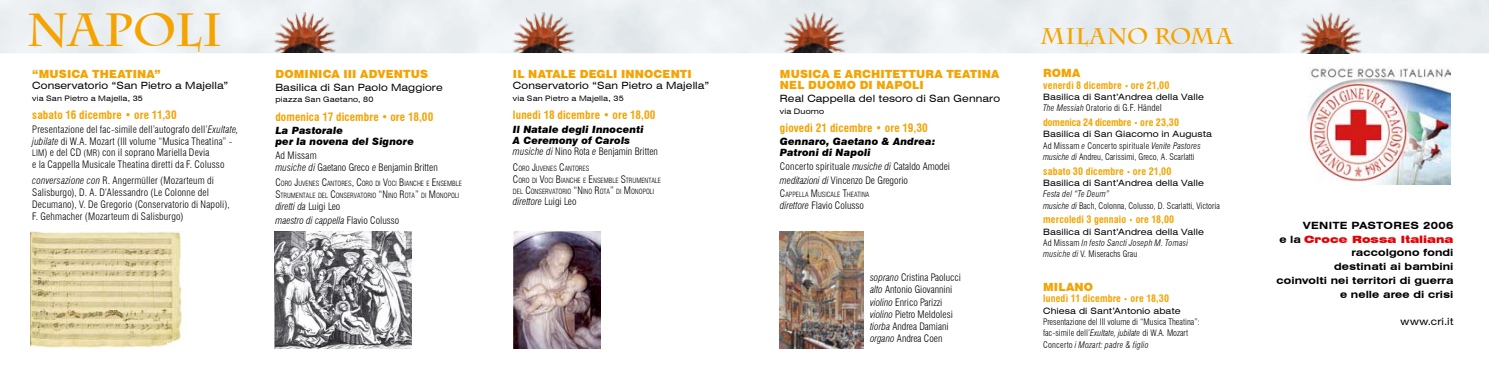
<style>
.page{position:relative;width:1489px;height:373px;background:#fff}
.page>*{position:absolute;margin:0;border:0;box-sizing:border-box;transform-origin:0 0}
.t1{font:700 46.25px "Charlesworth";color:#f5a300}
.t2{font:700 22.5px "Charlesworth";color:#f5a300}
.t3{font:900 11.25px/11.2px "Swiss 721 BT";letter-spacing:.015em;color:#f5a300}
.t4{font:700 condensed 11.25px "Swiss 721 BT";letter-spacing:.01em;color:#f5a300}
.t5{font:300 condensed 10px/11.9px "Swiss 721 BT";letter-spacing:.01em;color:#000}
.t6{font:italic 900 10px/11.2px "Swiss 721 BT";letter-spacing:.015em;color:#000}
.t7{font:expanded 10px "Swiss 721 BT";letter-spacing:.01em;color:#000}
.t8{font:700 expanded 10px/13.8px "Swiss 721 BT";letter-spacing:.015em;color:#000;text-align:right}
.t9{font:700 condensed 10px "Swiss 721 BT";letter-spacing:.015em;color:#f5a300}
.t10{font:italic 300 condensed 10px/13.6px "Swiss 721 BT";color:#000}
.t11{font:700 condensed 10px "Swiss 721 BT";letter-spacing:-.01em;color:#f5a300}
.t12{font:300 condensed 8.75px/11.2px "Swiss 721 BT";color:#000}
.t13{font:expanded 8.75px/11.2px "Swiss 721 BT";letter-spacing:.015em;color:#000}
.t14{font:italic 300 condensed 8.75px/11.2px "Swiss 721 BT";letter-spacing:.02em;color:#000}
.t15{font:expanded 7.5px "Swiss 721 BT";letter-spacing:.02em;color:#000}
.t16{font:300 condensed 7px/11.5px "Swiss 721 BT";color:#000}
.s1{font-style:italic}
.s2{font-size:8.75px}
.s3{font-size:10px}
.s4{font-style:normal}
.s5{font-weight:300;font-stretch:condensed}
.s6{font-weight:300;font-style:normal;font-stretch:condensed}
.s7{font-style:italic;font-size:7.5px}
.s8{font-weight:300;font-style:italic;font-stretch:condensed}
.s9{font-weight:300;font-stretch:condensed;font-size:9.38px}
.s10{font-weight:400;font-stretch:expanded}
.s11{font-weight:400;font-style:normal;font-stretch:expanded}
.s12{font-weight:900;color:#e60004}
</style>
<div class="page">
<img style="left:270px;top:12px;width:68px;height:41px">
<img style="left:509px;top:12px;width:67px;height:41px">
<img style="left:780px;top:12px;width:67px;height:41px">
<img style="left:1307px;top:67px;width:143px;height:117px">
<img style="left:274px;top:231px;width:137px;height:116px">
<img style="left:31px;top:231px;width:151px;height:116px">
<img style="left:1296px;top:12px;width:67px;height:41px">
<img style="left:780px;top:231px;width:83px;height:116px">
<img style="left:513px;top:231px;width:88px;height:116px">
<h1 class="t1" style="left:27px;top:3px;width:74px">NAPOLI</h1>
<p class="t3" style="left:32px;top:68px;width:130px">“MUSICA THEATINA”</p>
<p class="t7" style="left:32px;top:80px;width:198px">Conservatorio “San Pietro a Majella”</p>
<p class="t15" style="left:32px;top:93px;width:112px">via San Pietro a Majella, 35</p>
<p class="t4" style="left:32px;top:108px;width:146px">sabato 16 dicembre • ore 11,30</p>
<p class="t5" style="left:32px;top:123px;width:208px">Presentazione del fac-simile dell’autografo dell’<span class="s1">Exultate, jubilate</span> di W.A. Mozart (III volume “Musica Theatina” - <span class="s2">lim</span>) e del CD <span class="s2">(MR)</span> con il soprano Mariella Devia<br>e la Cappella Musicale Theatina diretti da F. Colusso</p>
<p class="t5" style="left:32px;top:174px;width:199px"><span class="s1">conversazione con</span> R. Angermüller (Mozarteum di Salisburgo), D. A. D’Alessandro (Le Colonne del Decumano), V. De Gregorio (Conservatorio di Napoli), F. Gehmacher (Mozarteum di Salisburgo)</p>
<p class="t3" style="left:275px;top:68px;width:18px">DOMINICA</p>
<p class="t3" style="left:343px;top:68px;width:86px">III ADVENTUS</p>
<p class="t7" style="left:275px;top:81px;width:169px">Basilica di San Paolo Maggiore</p>
<p class="t15" style="left:275px;top:95px;width:100px">piazza San Gaetano, 80</p>
<p class="t4" style="left:275px;top:110px;width:159px">domenica 17 dicembre <span class="s1">•</span> ore 18,00</p>
<p class="t6" style="left:275px;top:124px;width:140px">La Pastorale<br>per la novena del Signore</p>
<p class="t5" style="left:275px;top:149px;width:164px">Ad Missam<br><span class="s1">musiche di</span> Gaetano Greco <span class="s1">e</span> Benjamin Britten</p>
<p class="t16" style="left:275px;top:177px;width:188px;line-height:11.9px"><span class="s3">C</span>oro <span class="s3">J</span>uvenes <span class="s3">C</span>antores<span class="s3">, C</span>oro di <span class="s3">V</span>oci <span class="s3">B</span>ianche e <span class="s3">E</span>nsemble<br><span class="s3">S</span>trumentale del <span class="s3">C</span>onservatorio <span class="s3">“N</span> ino <span class="s3">R</span>ota<span class="s3">”</span> di <span class="s3">M</span>onopoli</p>
<p class="t10" style="left:275px;top:199px;width:125px">diretti da <span class="s4">Luigi Leo<br></span>maestro di cappella <span class="s4">Flavio Colusso</span></p>
<p class="t3" style="left:513px;top:68px;width:180px">IL NATALE DEGLI INNOCENTI</p>
<p class="t7" style="left:513px;top:79px;width:198px">Conservatorio “San Pietro a Majella”</p>
<p class="t15" style="left:513px;top:93px;width:112px">via San Pietro a Majella, 35</p>
<p class="t4" style="left:513px;top:108px;width:144px">lunedì 18 dicembre <span class="s1">•</span> ore 18,00</p>
<p class="t6" style="left:513px;top:123px;width:146px">Il Natale degli Innocenti<br>A Ceremony of Carols <span class="s5">musiche di</span> <span class="s6">Nino Rota</span> <span class="s5">e</span> <span class="s6">Benjamin Britten</span></p>
<p class="t16" style="left:513px;top:162px;width:150px"><span class="s3">C</span> oro <span class="s3">J</span>uvenes <span class="s3">C</span>antores<br><span class="s3">C</span>oro di <span class="s3">V</span>oci <span class="s3">B</span>ianche e <span class="s3">E</span>nsemble <span class="s3">S</span>trumentale del <span class="s3">C</span>onservatorio <span class="s3">“N</span> ino <span class="s3">R</span>ota<span class="s3">”</span> di <span class="s3">M</span>onopoli</p>
<p class="t10" style="left:513px;top:194px;width:65px">direttore <span class="s4">Luigi Leo</span></p>
<p class="t3" style="left:780px;top:68px;width:221px">MUSICA E ARCHITETTURA TEATINA<br>NEL DUOMO DI NAPOLI</p>
<p class="t7" style="left:780px;top:92px;width:222px">Real Cappella del tesoro di San Gennaro</p>
<p class="t15" style="left:780px;top:106px;width:46px">via Duomo</p>
<p class="t4" style="left:780px;top:121px;width:149px">giovedì 21 dicembre • ore 19,30</p>
<p class="t6" style="left:780px;top:135px;width:157px">Gennaro, Gaetano &amp; Andrea:<br>Patroni di Napoli</p>
<p class="t5" style="left:780px;top:159px;width:172px;line-height:13.6px">Concerto spirituale <span class="s1">musiche di</span> Cataldo Amodei <span class="s1">meditazioni di</span> Vincenzo De Gregorio</p>
<p class="t16" style="left:780px;top:189px;width:91px"><span class="s3">C</span>appella <span class="s3">M</span>usicale <span class="s3">T</span>heatina</p>
<p class="t5" style="left:780px;top:199px;width:85px"><span class="s1">direttore</span> Flavio Colusso</p>
<p class="t5" style="left:870px;top:270px;width:92px"><span class="s1">soprano</span> Cristina Paolucci <span class="s1">alto</span> Antonio Giovannini</p>
<p class="t5" style="left:870px;top:296px;width:84px"><span class="s1">violino</span> Enrico Parizzi <span class="s1">violino</span> Pietro Meldolesi <span class="s1">tiorba</span> Andrea Damiani <span class="s1">organo</span> Andrea Coen</p>
<h2 class="t2" style="left:1040px;top:23px;width:39px">mILA</h2>
<h2 class="t2" style="left:1107px;top:23px;width:127px">NO ROMA</h2>
<p class="t3" style="left:1043px;top:68px;width:39px">ROMA</p>
<p class="t9" style="left:1043px;top:79px;width:128px">venerdì 8 dicembre <span class="s7">•</span> ore 21,00</p>
<p class="t13" style="left:1043px;top:91px;width:162px">Basilica di Sant’Andrea della Valle<br><span class="s8">The Messiah</span> <span class="s5">Oratorio di</span> <span class="s9">G.F. Händel</span></p>
<p class="t11" style="left:1043px;top:116px;width:138px">domenica 24 dicembre <span class="s7">•</span> ore 23,30</p>
<p class="t12" style="left:1043px;top:128px;width:170px"><span class="s10">Basilica di San Giacomo in Augusta<br></span>Ad Missam <span class="s1">e</span> Concerto spirituale <span class="s1">Venite Pastores musiche di</span> Andreu, Carissimi, Greco, A. Scarlatti</p>
<p class="t9" style="left:1043px;top:165px;width:130px">sabato 30 dicembre <span class="s7">•</span> ore 21,00</p>
<p class="t13" style="left:1043px;top:177px;width:162px">Basilica di Sant’Andrea della Valle</p>
<p class="t12" style="left:1043px;top:188px;width:178px"><span class="s1">Festa del “Te Deum”<br>musiche di</span> Bach, Colonna, Colusso, D. Scarlatti, Victoria</p>
<p class="t9" style="left:1043px;top:213px;width:133px">mercoledi 3 gennaio <span class="s7">•</span> ore 18,00</p>
<p class="t14" style="left:1043px;top:225px;width:162px"><span class="s11">Basilica di Sant’Andrea della Valle<br></span><span class="s4">Ad Missam</span> In festo Sancti Joseph M. Tomasi musiche di <span class="s4">V</span>. <span class="s4">Miserachs Grau</span></p>
<p class="t3" style="left:1043px;top:281px;width:51px">MILANO</p>
<p class="t9" style="left:1043px;top:292px;width:127px">lunedì 11 dicembre <span class="s7">•</span> ore 18,30</p>
<p class="t13" style="left:1043px;top:304px;width:139px">Chiesa di Sant’Antonio abate</p>
<p class="t12" style="left:1043px;top:315px;width:158px">Presentazione del III volume di “Musica Theatina”: fac-simile dell’<span class="s1">Exultate, jubilate</span> di W.A. Mozart<br>Concerto <span class="s1">i Mozart: padre &amp; figlio</span></p>
<p class="t8" style="left:1276px;top:218px;width:178px">Venite pastores 2006<br>e la <span class="s12">Croce Rossa Italiana </span>raccolgono fondi<br>destinati ai bambini<br>coinvolti nei territori di guerra e nelle aree di crisi</p>
<p class="t7" style="left:1400px;top:315px;width:54px">www.cri.it</p>
</div>
